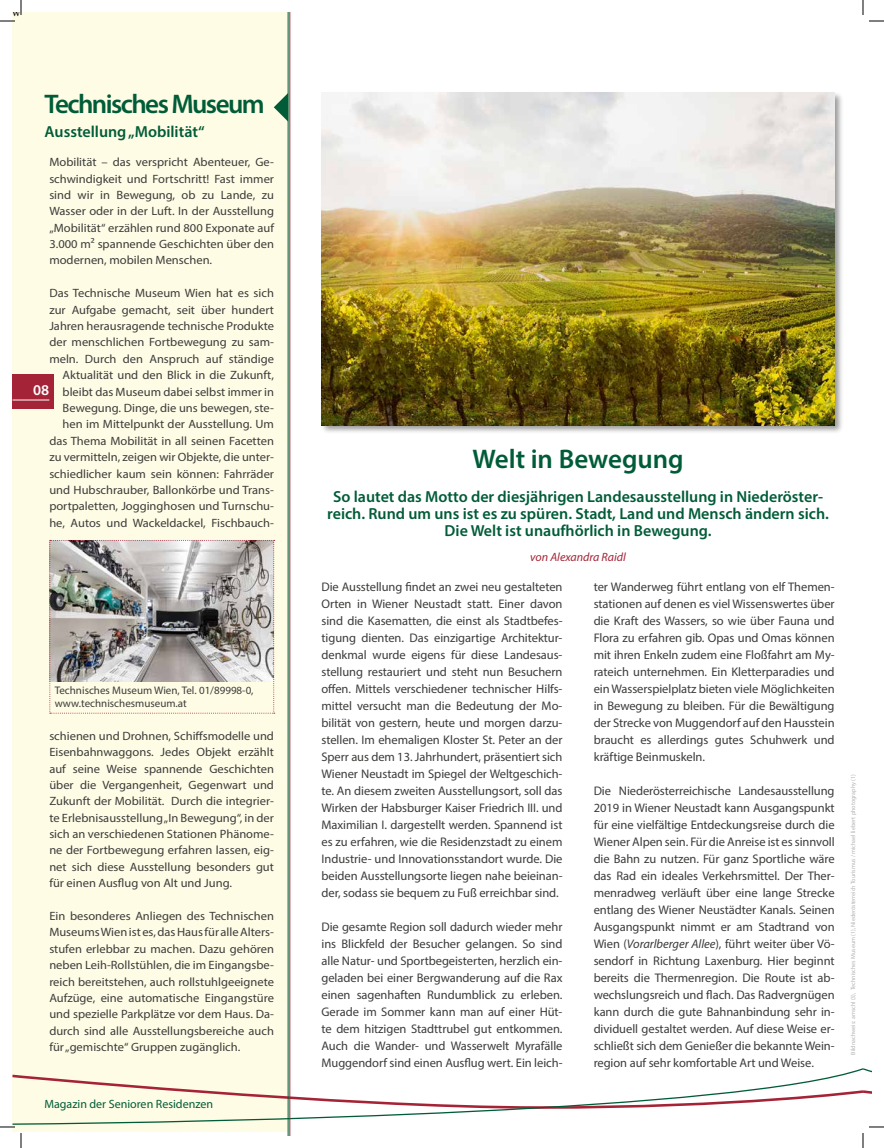
<style>
.page{position:relative;width:884px;height:1148px;background:#fff}
.page>*{position:absolute;margin:0;border:0;box-sizing:border-box;transform-origin:0 0}
.t1{font:600 27px "Myriad Pro";letter-spacing:-.06em;color:#005c38}
.t2{font:600 27px "Myriad Pro";color:#005c38}
.t3{font:600 16px/17px "Myriad Pro";color:#005c38;text-align:center}
.t4{font:600 15px "Myriad Pro";color:#fff}
.t5{font:12.5px/17px "Myriad Pro";letter-spacing:-.005em;color:#3c3c3b;text-align:justify}
.t6{font:12px/16.4px "Myriad Pro";color:#3c3c3b;text-align:justify;scale:1.04 1}
.t7{font:12px "Myriad Pro";color:#005c38}
.t8{font:italic 12px "Myriad Pro";color:#a52336}
.t9{font:12px "Minion Pro";color:#000}
.t10{font:11px/13.2px "Myriad Pro";color:#3c3c3b}
.t11{font:6px "Myriad Pro";color:#b3b2b2}
.s1{font-style:italic}
</style>
<div class="page">
<div style="left:12px;top:12px;width:278px;height:1120px;background:#fffce5"></div>
<div style="left:320px;top:91px;width:524px;height:344px;background:#000;opacity:.4"></div>
<img style="left:321px;top:93px;width:514px;height:332px">
<div style="left:12px;top:375px;width:42px;height:34px;background:#a52336"></div>
<hr style="left:12px;top:399px;width:37px;height:1px;background:#fff">
<hr style="left:289px;top:12px;width:1px;height:1123px;background:#a52336">
<hr style="left:288px;top:12px;width:1px;height:1123px;background:#005c38">
<svg style="left:274px;top:93px;width:14px;height:29px"></svg>
<img style="left:49px;top:540px;width:226px;height:173px">
<svg style="left:0;top:1067px;width:884px;height:60px"></svg>
<svg style="left:0;top:0;width:22px;height:22px"></svg>
<svg style="left:20px;top:1133px;width:2px;height:15px"></svg>
<svg style="left:862px;top:0;width:22px;height:22px"></svg>
<svg style="left:862px;top:1133px;width:2px;height:15px"></svg>
<p class="t9" style="left:12px;top:4px;width:10px">w</p>
<h1 class="t1" style="left:45px;top:87px;width:222px">Technisches Museum</h1>
<p class="t3" style="left:45px;top:123px;width:162px">Ausstellung „Mobilität“</p>
<p class="t6" style="left:49px;top:154px;width:218px">Mobilität – das verspricht Abenteuer, Ge&shy;schwindigkeit und Fortschritt! Fast immer sind wir in Bewegung, ob zu Lande, zu Wasser oder in der Luft. In der Ausstellung „Mobilität“ erzählen rund 800 Exponate auf 3.000 m² spannende Geschichten über den modernen, mobilen Menschen.</p>
<p class="t6" style="left:49px;top:285px;width:218px;text-align:right">Das Technische Museum Wien hat es sich zur Aufgabe gemacht, seit über hundert Jahren herausragende technische Produkte der menschlichen Fortbewegung zu sam&shy;meln. Durch den Anspruch auf ständige Aktualität und den Blick in die Zukunft, bleibt das Museum dabei selbst immer in Bewegung. Dinge, die uns bewegen, ste&shy;hen im Mittelpunkt der Ausstellung. Um das Thema Mobilität in all seinen Facetten zu vermitteln, zeigen wir Objekte, die unter&shy;schiedlicher kaum sein können: Fahrräder und Hubschrauber, Ballonkörbe und Trans&shy;portpaletten, Jogginghosen und Turnschu&shy;he, Autos und Wackeldackel, Fischbauch-</p>
<p class="t4" style="left:33px;top:380px;width:18px">08</p>
<p class="t10" style="left:55px;top:684px;width:200px">Technisches Museum Wien, Tel. 01/89998-0, www.technischesmuseum.at</p>
<p class="t6" style="left:49px;top:727px;width:218px">schienen und Drohnen, Schiffsmodelle und Eisenbahnwaggons. Jedes Objekt erzählt auf seine Weise spannende Geschichten über die Vergangenheit, Gegenwart und Zukunft der Mobilität. Durch die integrier&shy;te Erlebnisausstellung „In Bewegung“, in der sich an verschiedenen Stationen Phänome&shy;ne der Fortbewegung erfahren lassen, eig&shy;net sich diese Ausstellung besonders gut für einen Ausflug von Alt und Jung.</p>
<p class="t6" style="left:49px;top:907px;width:218px">Ein besonderes Anliegen des Technischen Museums Wien ist es, das Haus für alle Alters&shy;stufen erlebbar zu machen. Dazu gehören neben Leih-Rollstühlen, die im Eingangsbe&shy;reich bereitstehen, auch rollstuhlgeeignete Aufzüge, eine automatische Eingangstüre und spezielle Parkplätze vor dem Haus. Da&shy;durch sind alle Ausstellungsbereiche auch für „gemischte“ Gruppen zugänglich.</p>
<p class="t7" style="left:44px;top:1096px;width:170px">Magazin der Senioren Residenzen</p>
<h1 class="t2" style="left:472px;top:441px;width:213px">Welt in Bewegung</h1>
<p class="t3" style="left:327px;top:488px;width:503px">So lautet das Motto der diesjährigen Landesausstellung in Niederöster&shy;reich. Rund um uns ist es zu spüren. Stadt, Land und Mensch ändern sich.<br>Die Welt ist unaufhörlich in Bewegung.</p>
<p class="t8" style="left:530px;top:549px;width:97px">von Alexandra Raidl</p>
<p class="t5" style="left:321px;top:578px;width:242px">Die Ausstellung findet an zwei neu gestalteten Orten in Wiener Neustadt statt. Einer davon sind die Kasematten, die einst als Stadtbefes&shy;tigung dienten. Das einzigartige Architektur&shy;denkmal wurde eigens für diese Landesaus&shy;stellung restauriert und steht nun Besuchern offen. Mittels verschiedener technischer Hilfs&shy;mittel versucht man die Bedeutung der Mo&shy;bilität von gestern, heute und morgen darzu&shy;stellen. Im ehemaligen Kloster St. Peter an der Sperr aus dem 13. Jahrhundert, präsentiert sich Wiener Neustadt im Spiegel der Weltgeschich&shy;te. An diesem zweiten Ausstellungsort, soll das Wirken der Habsburger Kaiser Friedrich III. und Maximilian I. dargestellt werden. Spannend ist es zu erfahren, wie die Residenzstadt zu einem Industrie- und Innovationsstandort wurde. Die beiden Ausstellungsorte liegen nahe beieinan&shy;der, sodass sie bequem zu Fuß erreichbar sind.</p>
<p class="t5" style="left:321px;top:918px;width:242px">Die gesamte Region soll dadurch wieder mehr ins Blickfeld der Besucher gelangen. So sind alle Natur- und Sportbegeisterten, herzlich ein&shy;geladen bei einer Bergwanderung auf die Rax einen sagenhaften Rundumblick zu erleben.<br>Gerade im Sommer kann man auf einer Hüt&shy;te dem hitzigen Stadttrubel gut entkommen.<br>Auch die Wander- und Wasserwelt Myrafälle Muggendorf sind einen Ausflug wert. Ein leich-</p>
<p class="t5" style="left:594px;top:578px;width:242px">ter Wanderweg führt entlang von elf Themen&shy;stationen auf denen es viel Wissenswertes über die Kraft des Wassers, so wie über Fauna und Flora zu erfahren gib. Opas und Omas können mit ihren Enkeln zudem eine Floßfahrt am My&shy;rateich unternehmen. Ein Kletterparadies und ein Wasserspielplatz bieten viele Möglichkeiten in Bewegung zu bleiben. Für die Bewältigung der Strecke von Muggendorf auf den Hausstein braucht es allerdings gutes Schuhwerk und kräftige Beinmuskeln.</p>
<p class="t5" style="left:594px;top:782px;width:242px">Die Niederösterreichische Landesausstellung 2019 in Wiener Neustadt kann Ausgangspunkt für eine vielfältige Entdeckungsreise durch die Wiener Alpen sein. Für die Anreise ist es sinnvoll die Bahn zu nutzen. Für ganz Sportliche wäre das Rad ein ideales Verkehrsmittel. Der Ther&shy;menradweg verläuft über eine lange Strecke entlang des Wiener Neustädter Kanals. Seinen Ausgangspunkt nimmt er am Stadtrand von Wien (<span class="s1">Vorarlberger Allee</span>), führt weiter über Vö&shy;sendorf in Richtung Laxenburg. Hier beginnt bereits die Thermenregion. Die Route ist ab&shy;wechslungsreich und flach. Das Radvergnügen kann durch die gute Bahnanbindung sehr in&shy;dividuell gestaltet werden. Auf diese Weise er&shy;schließt sich dem Genießer die bekannte Wein&shy;region auf sehr komfortable Art und Weise.</p>
<p class="t11" style="left:849px;top:1054px;width:281px;rotate:-90deg">Bildnachweis: amschl (3), Technisches Museum (1), Niederösterreich Tourismus / michael liebert photography (1)</p>
</div>
